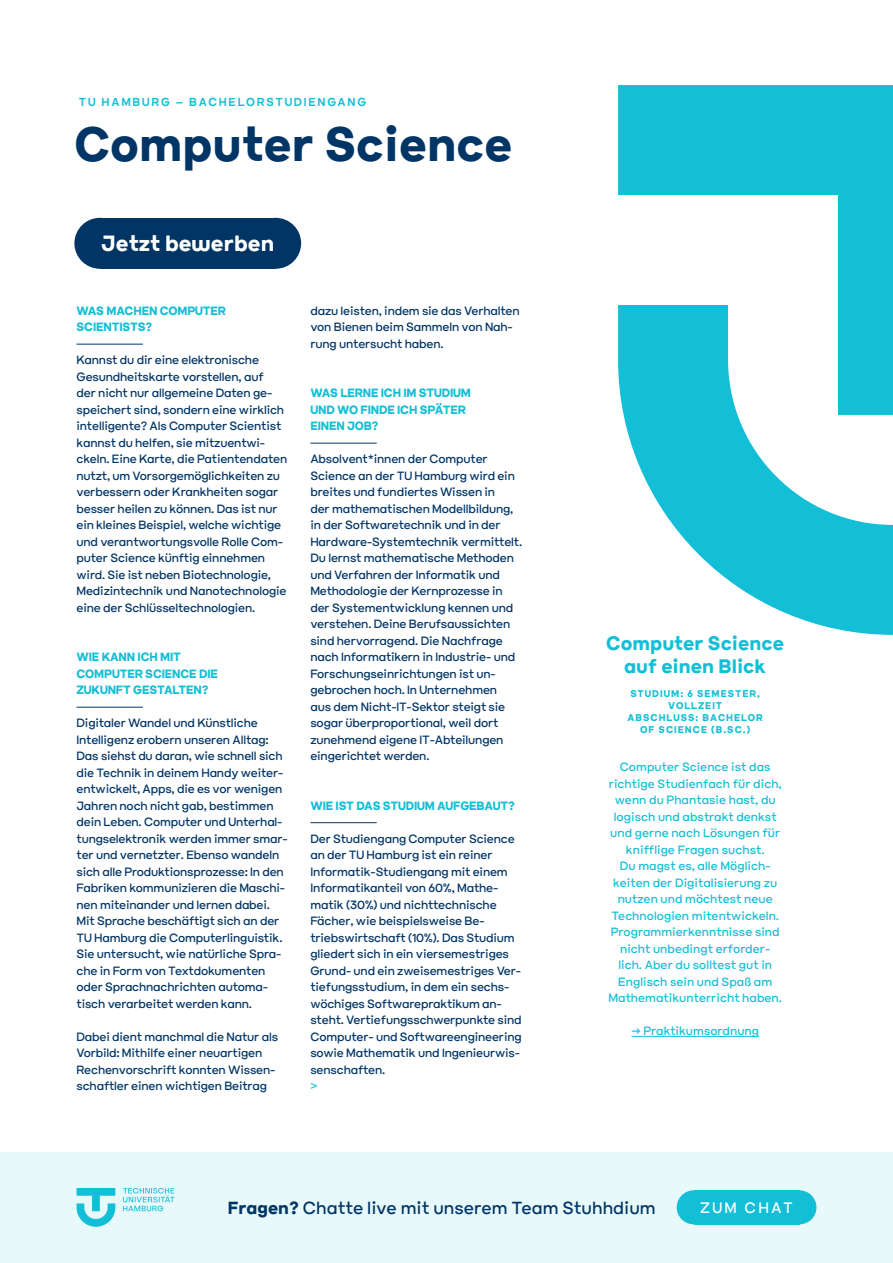
<style>
.page{position:relative;width:893px;height:1263px;background:#fff}
.page>*{position:absolute;margin:0;border:0;box-sizing:border-box;transform-origin:0 0}
.t1{font:700 48px "Lunettes";color:#003566}
.t2{font:700 22.05px "Lunettes";color:#fff}
.t3{font:700 19.5px/22.5px "Lunettes";color:#13bfd6;text-align:center}
.t4{font:17.55px "Lunettes";color:#003566}
.t5{font:15.15px "Lunettes";letter-spacing:.15em;color:#fff}
.t6{font:12px/16.5px "Lunettes";letter-spacing:-.015em;color:#003566}
.t7{font:12px/16.5px "Lunettes";color:#13bfd6;text-align:center}
.t8{font:700 12px/16.5px "Lunettes";letter-spacing:-.015em;color:#13bfd6}
.t9{font:600 11.55px "Lunettes";letter-spacing:.15em;color:#13bfd6}
.t10{font:700 9.75px/12px "Lunettes";letter-spacing:.1em;color:#13bfd6;text-align:center}
.s1{font-weight:700}
</style>
<div class="page">
<div style="left:0;top:1152px;width:893px;height:110px;background:#e7f9fb"></div>
<div style="left:677px;top:1190px;width:34px;height:34px;background:#13bfd6;border-radius:50%"></div>
<div style="left:782px;top:1190px;width:34px;height:34px;background:#13bfd6;border-radius:50%"></div>
<div style="left:694px;top:1190px;width:105px;height:34px;background:#13bfd6"></div>
<div style="left:74px;top:218px;width:51px;height:51px;background:#003566;border-radius:50%"></div>
<div style="left:250px;top:218px;width:51px;height:51px;background:#003566;border-radius:50%"></div>
<div style="left:100px;top:218px;width:176px;height:51px;background:#003566"></div>
<svg style="left:618px;top:85px;width:275px;height:550px;fill:#13bfd6"></svg>
<svg style="left:123px;top:1188px;width:51px;height:23px"></svg>
<svg style="left:77px;top:1188px;width:38px;height:39px"></svg>
<hr style="left:77px;top:344px;width:66px;height:1px;background:#003566">
<hr style="left:77px;top:707px;width:66px;height:1px;background:#003566">
<hr style="left:310px;top:443px;width:67px;height:1px;background:#003566">
<hr style="left:310px;top:822px;width:67px;height:1px;background:#003566">
<hr style="left:631px;top:1036px;width:128px;height:1px;background:#13bfd6">
<p class="t9" style="left:79px;top:94px;width:289px">TU HAMBURG – BACHELORSTUDIENGANG</p>
<h1 class="t1" style="left:74px;top:112px;width:440px">Computer Science</h1>
<h2 class="t2" style="left:101px;top:228px;width:174px">Jetzt bewerben</h2>
<p class="t8" style="left:77px;top:302px;width:151px">WAS MACHEN COMPUTER<br>SCIENTISTS?</p>
<p class="t6" style="left:77px;top:351px;width:212px">Kannst du dir eine elektronische Gesundheitskarte vorstellen, auf<br>der nicht nur allgemeine Daten ge&shy;speichert sind, sondern eine wirklich intelligente? Als Computer Scientist kannst du helfen, sie mitzuentwi&shy;ckeln. Eine Karte, die Patientendaten nutzt, um Vorsorgemöglichkeiten zu verbessern oder Krankheiten sogar besser heilen zu können. Das ist nur ein kleines Beispiel, welche wichtige und verantwortungsvolle Rolle Com&shy;puter Science künftig einnehmen wird. Sie ist neben Biotechnologie, Medizintechnik und Nanotechnologie eine der Schlüsseltechnologien.</p>
<p class="t8" style="left:77px;top:648px;width:143px">WIE KANN ICH MIT<br>COMPUTER SCIENCE DIE<br>ZUKUNFT GESTALTEN?</p>
<p class="t6" style="left:77px;top:714px;width:213px">Digitaler Wandel und Künstliche Intelligenz erobern unseren Alltag:<br>Das siehst du daran, wie schnell sich die Technik in deinem Handy weiter&shy;entwickelt, Apps, die es vor wenigen Jahren noch nicht gab, bestimmen dein Leben. Computer und Unterhal&shy;tungselektronik werden immer smar&shy;ter und vernetzter. Ebenso wandeln sich alle Produktionsprozesse: In den Fabriken kommunizieren die Maschi&shy;nen miteinander und lernen dabei.<br>Mit Sprache beschäftigt sich an der TU Hamburg die Computerlinguistik.<br>Sie untersucht, wie natürliche Spra&shy;che in Form von Textdokumenten oder Sprachnachrichten automa&shy;tisch verarbeitet werden kann.</p>
<p class="t6" style="left:77px;top:1028px;width:203px">Dabei dient manchmal die Natur als Vorbild: Mithilfe einer neuartigen Rechenvorschrift konnten Wissen&shy;schaftler einen wichtigen Beitrag</p>
<p class="t6" style="left:310px;top:302px;width:211px">dazu leisten, indem sie das Verhalten von Bienen beim Sammeln von Nah&shy;rung untersucht haben.</p>
<p class="t8" style="left:310px;top:384px;width:162px">WAS LERNE ICH IM STUDIUM<br>UND WO FINDE ICH SPÄTER<br>EINEN JOB?</p>
<p class="t6" style="left:310px;top:450px;width:213px">Absolvent*innen der Computer Science an der TU Hamburg wird ein breites und fundiertes Wissen in<br>der mathematischen Modellbildung, in der Softwaretechnik und in der Hardware-Systemtechnik vermittelt.<br>Du lernst mathematische Methoden und Verfahren der Informatik und Methodologie der Kernprozesse in der Systementwicklung kennen und verstehen. Deine Berufsaussichten sind hervorragend. Die Nachfrage nach Informatikern in Industrie- und Forschungseinrichtungen ist un&shy;gebrochen hoch. In Unternehmen<br>aus dem Nicht-IT-Sektor steigt sie sogar überproportional, weil dort zunehmend eigene IT-Abteilungen eingerichtet werden.</p>
<p class="t8" style="left:310px;top:797px;width:206px">WIE IST DAS STUDIUM AUFGEBAUT?</p>
<p class="t6" style="left:310px;top:830px;width:213px">Der Studiengang Computer Science an der TU Hamburg ist ein reiner Informatik-Studiengang mit einem Informatikanteil von 60%, Mathe&shy;matik (30%) und nichttechnische Fächer, wie beispielsweise Be&shy;triebswirtschaft (10%). Das Studium gliedert sich in ein viersemestriges Grund- und ein zweisemestriges Ver&shy;tiefungsstudium, in dem ein sechs&shy;wöchiges Softwarepraktikum an&shy;steht. Vertiefungsschwerpunkte sind Computer- und Softwareengineering sowie Mathematik und Ingenieurwis&shy;senschaften.</p>
<p class="t7" style="left:310px;top:1077px;width:9px">&gt;</p>
<h3 class="t3" style="left:606px;top:632px;width:179px">Computer Science auf einen Blick</h3>
<p class="t10" style="left:627px;top:687px;width:137px">STUDIUM: 6 SEMESTER,<br>VOLLZEIT<br>ABSCHLUSS: BACHELOR<br>OF SCIENCE (B.SC.)</p>
<p class="t7" style="left:608px;top:758px;width:175px">Computer Science ist das richtige Studienfach für dich, wenn du Phantasie hast, du logisch und abstrakt denkst und gerne nach Lösungen für knifflige Fragen suchst.<br>Du magst es, alle Möglich&shy;keiten der Digitalisierung zu nutzen und möchtest neue<br>Technologien mitentwickeln.<br>Programmierkenntnisse sind nicht unbedingt erforder&shy;lich. Aber du solltest gut in<br>Englisch sein und Spaß am<br>Mathematikunterricht haben.</p>
<p class="t7" style="left:631px;top:1022px;width:129px">→ Praktikumsordnung</p>
<h3 class="t4" style="left:228px;top:1196px;width:429px"><span class="s1">Fragen?</span> Chatte live mit unserem Team Stuhhdium</h3>
<p class="t5" style="left:700px;top:1197px;width:94px">ZUM CHAT</p>
</div>
